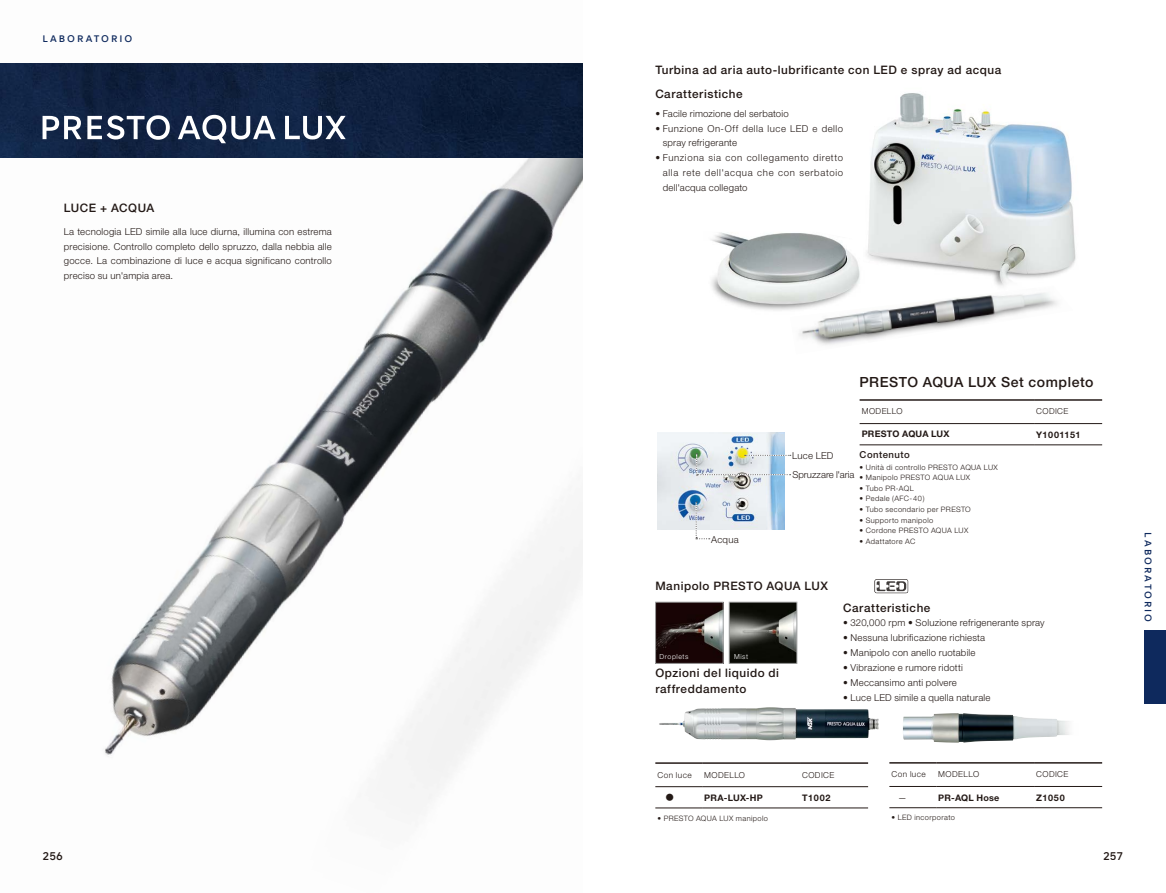
<style>
.page{position:relative;width:1166px;height:893px;background:#fff}
.page>*{position:absolute;margin:0;border:0;box-sizing:border-box;transform-origin:0 0}
.t1{font:500 14.1px "Helvetica Neue";letter-spacing:.04em;color:#231916}
.t2{font:500 11.7px/15.9px "Helvetica Neue";letter-spacing:.045em;color:#231916}
.t3{font:500 10.65px "NSKTSRE";color:#231916}
.t4{font:300 9.6px/14.9px "Helvetica Neue";letter-spacing:.02em;color:#231916;text-align:justify}
.t5{font:300 9.6px/14.9px "Helvetica Neue";letter-spacing:.05em;color:#231916}
.t6{font:300 9.6px/19.8px "Helvetica Neue";color:#231916}
.t7{font:500 9.6px "Helvetica Neue";letter-spacing:.05em;color:#231916}
.t8{font:700 9px "Helvetica Neue";letter-spacing:.03em;color:#231916}
.t9{font:500 9px "NSKTSRE";letter-spacing:.21em;color:#0e295d}
.t10{font:300 9px "NSKTSRE";color:#231916}
.t11{font:300 8.25px "Helvetica Neue";letter-spacing:.055em;color:#231916}
.t12{font:300 7.5px "Helvetica Neue";letter-spacing:.055em;color:#231916}
.t13{font:300 6.9px "Helvetica Neue";letter-spacing:.08em;color:#fff}
.s1{font-family:"NSKTSRE";font-weight:300;font-size:23.85px}
</style>
<div class="page">
<img style="left:0;top:63px;width:583px;height:737px">
<img style="left:0;top:64px;width:583px;height:93px">
<svg style="left:43px;top:116px;width:38px;height:23px"></svg>
<svg style="left:87px;top:115px;width:83px;height:25px"></svg>
<svg style="left:178px;top:115px;width:97px;height:28px"></svg>
<svg style="left:285px;top:116px;width:60px;height:23px"></svg>
<hr style="left:859px;top:399px;width:174px;height:2px;background:#231916">
<hr style="left:1033px;top:399px;width:68px;height:2px;background:#231916">
<hr style="left:859px;top:423px;width:174px;height:1px;background:#231916">
<hr style="left:1033px;top:423px;width:68px;height:1px;background:#231916">
<hr style="left:859px;top:445px;width:174px;height:1px;background:#231916">
<hr style="left:1033px;top:445px;width:68px;height:1px;background:#231916">
<hr style="left:655px;top:762px;width:47px;height:2px;background:#231916">
<hr style="left:702px;top:762px;width:97px;height:2px;background:#231916">
<hr style="left:799px;top:762px;width:68px;height:2px;background:#231916">
<hr style="left:655px;top:786px;width:47px;height:1px;background:#231916">
<hr style="left:702px;top:786px;width:97px;height:1px;background:#231916">
<hr style="left:799px;top:786px;width:68px;height:1px;background:#231916">
<hr style="left:655px;top:808px;width:47px;height:1px;background:#231916">
<hr style="left:702px;top:808px;width:97px;height:1px;background:#231916">
<hr style="left:799px;top:808px;width:68px;height:1px;background:#231916">
<hr style="left:889px;top:762px;width:46px;height:2px;background:#231916">
<hr style="left:935px;top:762px;width:98px;height:2px;background:#231916">
<hr style="left:1033px;top:762px;width:68px;height:2px;background:#231916">
<hr style="left:889px;top:786px;width:46px;height:1px;background:#231916">
<hr style="left:935px;top:786px;width:98px;height:1px;background:#231916">
<hr style="left:1033px;top:786px;width:68px;height:1px;background:#231916">
<hr style="left:889px;top:807px;width:46px;height:1px;background:#231916">
<hr style="left:935px;top:807px;width:98px;height:1px;background:#231916">
<hr style="left:1033px;top:807px;width:68px;height:1px;background:#231916">
<div style="left:1144px;top:630px;width:21px;height:73px;background:#0e295d"></div>
<img style="left:659px;top:708px;width:219px;height:32px">
<img style="left:903px;top:713px;width:166px;height:30px">
<img style="left:869px;top:93px;width:207px;height:173px">
<svg style="left:711px;top:208px;width:361px;height:103px"></svg>
<img style="left:789px;top:286px;width:283px;height:59px">
<img style="left:730px;top:604px;width:64px;height:58px">
<div style="left:728px;top:602px;width:68px;height:62px;border:1px solid #9fa0a0"></div>
<img style="left:657px;top:604px;width:64px;height:58px">
<div style="left:655px;top:602px;width:68px;height:62px;border:1px solid #9fa0a0"></div>
<img style="left:657px;top:432px;width:127px;height:97px">
<div style="left:874px;top:579px;width:33px;height:14px;background:#726e6d;border-radius:2px"></div>
<svg style="left:874px;top:580px;width:33px;height:13px"></svg>
<svg style="left:876px;top:581px;width:29px;height:10px"></svg>
<svg style="left:696px;top:453px;width:94px;height:22px;background:#cfdade"></svg>
<svg style="left:695px;top:502px;width:14px;height:37px"></svg>
<p class="t9" style="left:43px;top:33px;width:91px">LABORATORIO</p>
<p class="t2" style="left:64px;top:200px;width:92px">LUCE + ACQUA</p>
<p class="t4" style="left:64px;top:224px;width:269px">La tecnologia LED simile alla luce diurna, illumina con estrema precisione. Controllo completo dello spruzzo, dalla nebbia alle gocce. La combinazione di luce e acqua significano controllo preciso su un'ampia area.</p>
<p class="t3" style="left:43px;top:849px;width:22px">256</p>
<p class="t2" style="left:655px;top:62px;width:347px">Turbina ad aria auto-lubrificante con LED e spray ad acqua</p>
<p class="t2" style="left:655px;top:86px;width:89px">Caratteristiche</p>
<p class="t4" style="left:655px;top:106px;width:135px">• Facile rimozione del serbatoio</p>
<p class="t5" style="left:662px;top:120px;width:182px;text-indent:-7px">• Funzione On-Off della luce LED e dello spray refrigerante</p>
<p class="t4" style="left:662px;top:150px;width:182px;text-indent:-7px">• Funziona sia con collegamento diretto alla rete dell'acqua che con serbatoio dell'acqua collegato</p>
<p class="t4" style="left:711px;top:532px;width:29px">Acqua</p>
<h1 class="t1" style="left:859px;top:373px;width:235px">PRESTO AQUA LUX Set completo</h1>
<p class="t11" style="left:861px;top:406px;width:42px">MODELLO</p>
<p class="t11" style="left:1035px;top:406px;width:34px">CODICE</p>
<p class="t8" style="left:861px;top:429px;width:89px">PRESTO AQUA LUX</p>
<p class="t8" style="left:1035px;top:429px;width:46px">Y1001151</p>
<p class="t7" style="left:859px;top:448px;width:52px">Contenuto</p>
<p class="t12" style="left:859px;top:462px;width:140px">• Unità di controllo PRESTO AQUA LUX</p>
<p class="t12" style="left:859px;top:473px;width:112px">• Manipolo PRESTO AQUA LUX</p>
<p class="t12" style="left:859px;top:483px;width:56px">• Tubo PR-AQL</p>
<p class="t12" style="left:859px;top:494px;width:66px">• Pedale (AFC-40)</p>
<p class="t12" style="left:859px;top:505px;width:113px">• Tubo secondario per PRESTO</p>
<p class="t12" style="left:859px;top:515px;width:75px">• Supporto manipolo</p>
<p class="t12" style="left:859px;top:526px;width:110px">• Cordone PRESTO AQUA LUX</p>
<p class="t12" style="left:859px;top:537px;width:57px">• Adattatore AC</p>
<p class="t6" style="left:792px;top:445px;width:64px">Luce LED<br>Spruzzare l'aria</p>
<p class="t2" style="left:655px;top:578px;width:174px">Manipolo PRESTO AQUA LUX</p>
<p class="t13" style="left:659px;top:652px;width:30px">Droplets</p>
<p class="t13" style="left:733px;top:652px;width:16px">Mist</p>
<p class="t2" style="left:655px;top:665px;width:125px">Opzioni del liquido di raffreddamento</p>
<p class="t2" style="left:842px;top:600px;width:89px">Caratteristiche</p>
<p class="t4" style="left:842px;top:615px;width:203px">• 320,000 rpm • Soluzione refrigenerante spray</p>
<p class="t4" style="left:842px;top:630px;width:144px">• Nessuna lubrificazione richiesta</p>
<p class="t4" style="left:842px;top:645px;width:134px">• Manipolo con anello ruotabile</p>
<p class="t4" style="left:842px;top:660px;width:121px">• Vibrazione e rumore ridotti</p>
<p class="t4" style="left:842px;top:675px;width:115px">• Meccansimo anti polvere</p>
<p class="t4" style="left:842px;top:689px;width:149px">• Luce LED simile a quella naturale</p>
<p class="t9" style="left:1153px;top:532px;width:91px;rotate:90deg">LABORATORIO</p>
<p class="t11" style="left:657px;top:770px;width:36px">Con luce</p>
<p class="t11" style="left:704px;top:770px;width:42px">MODELLO</p>
<p class="t11" style="left:801px;top:770px;width:34px">CODICE</p>
<p class="t8" style="left:663px;top:792px;width:101px"><span class="s1">•</span> PRA-LUX-HP</p>
<p class="t8" style="left:802px;top:792px;width:30px">T1002</p>
<p class="t12" style="left:657px;top:813px;width:112px">• PRESTO AQUA LUX manipolo</p>
<p class="t11" style="left:891px;top:769px;width:36px">Con luce</p>
<p class="t11" style="left:938px;top:769px;width:42px">MODELLO</p>
<p class="t11" style="left:1035px;top:769px;width:34px">CODICE</p>
<p class="t10" style="left:898px;top:791px;width:9px">—</p>
<p class="t8" style="left:938px;top:792px;width:63px">PR-AQL Hose</p>
<p class="t8" style="left:1035px;top:792px;width:30px">Z1050</p>
<p class="t12" style="left:891px;top:813px;width:65px">• LED incorporato</p>
<p class="t3" style="left:1102px;top:849px;width:22px">257</p>
</div>
